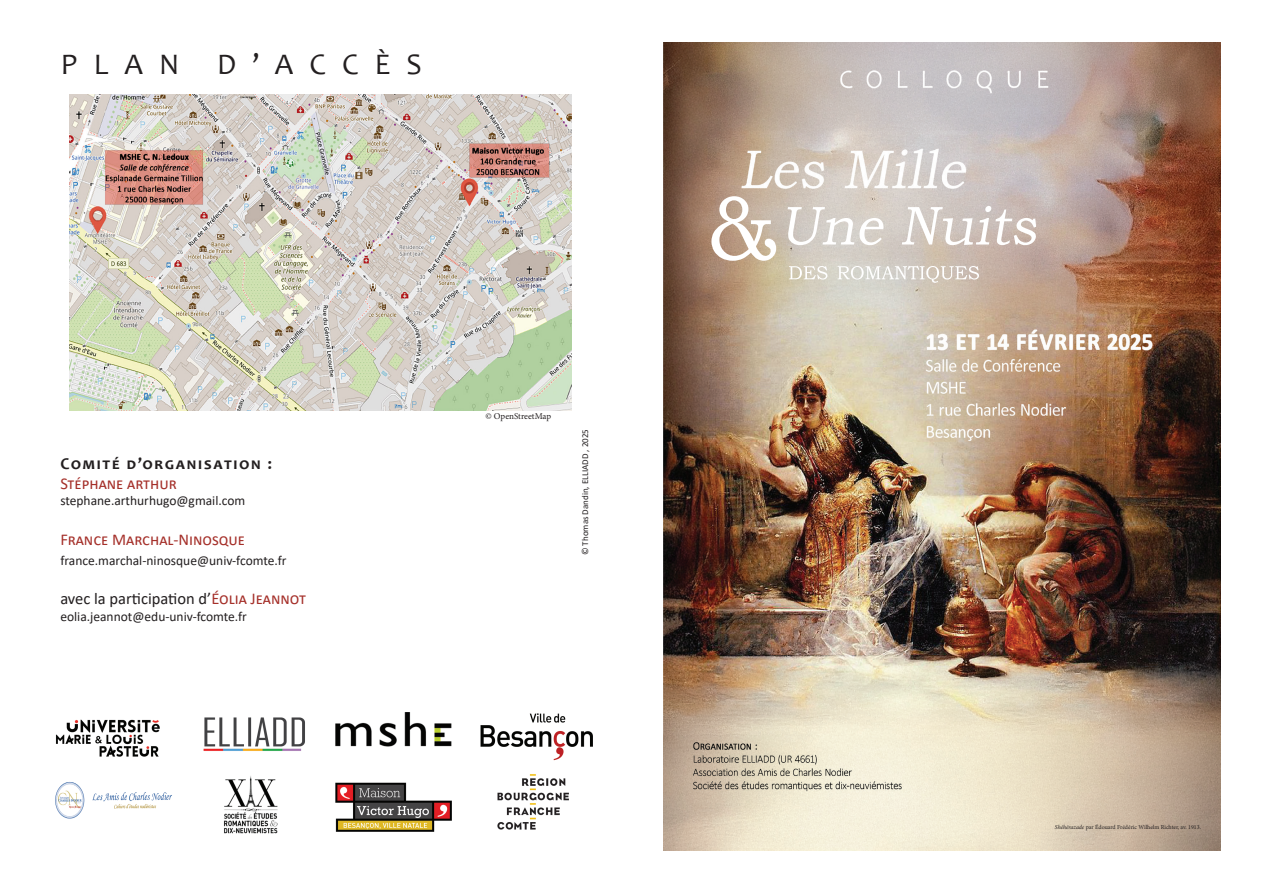
<style>
.page{position:relative;width:1263px;height:893px;background:#fff}
.page>*{position:absolute;margin:0;border:0;box-sizing:border-box;transform-origin:0 0}
.t1{font:30px "Candara";letter-spacing:.54em;color:#231f20}
.t2{font:16.5px "Calibri";color:#a5302a}
.t3{font:16.5px "Calibri";color:#231f20}
.t4{font:700 16.5px "Candara";letter-spacing:.11em;color:#231f20}
.t5{font:13.5px "Calibri";color:#231f20}
.t6{font:9px "Calibri";color:#231f20}
.t7{font:9px "Minion Pro";color:#231f20}
.t8{font:6px "Minion Pro";color:#231f20}
.s1{color:#a5302a}
.s2{font-style:italic}
</style>
<div class="page">
<img style="left:55px;top:712px;width:538px;height:122px">
<img style="left:69px;top:95px;width:503px;height:316px">
<img style="left:663px;top:43px;width:557px;height:807px">
<img style="left:788px;top:206px;width:248px;height:39px">
<p class="t1" style="left:61px;top:46px;width:120px">PLAN</p>
<p class="t1" style="left:217px;top:46px;width:206px">D’ACCÈS</p>
<p class="t4" style="left:60px;top:454px;width:213px">Comité d’organisation :</p>
<p class="t2" style="left:60px;top:472px;width:118px">Stéphane arthur</p>
<p class="t5" style="left:60px;top:492px;width:187px">stephane.arthurhugo@gmail.com</p>
<p class="t2" style="left:60px;top:528px;width:186px">France Marchal-Ninosque</p>
<p class="t5" style="left:60px;top:551px;width:228px">france.marchal-ninosque@univ-fcomte.fr</p>
<p class="t3" style="left:60px;top:587px;width:247px">avec la participation d’<span class="s1">Éolia Jeannot</span></p>
<p class="t5" style="left:60px;top:607px;width:188px">eolia.jeannot@edu-univ-fcomte.fr</p>
<p class="t7" style="left:485px;top:410px;width:67px">© OpenStreetMap</p>
<p class="t6" style="left:579px;top:555px;width:127px;rotate:-90deg">© Thomas Dandin, ELLIADD , 2025</p>
<p class="t8" style="left:1055px;top:823px;width:148px"><span class="s2">Shéhérazade</span> par Édouard Frédéric Wilhelm Richter, av. 1913.</p>
</div>
